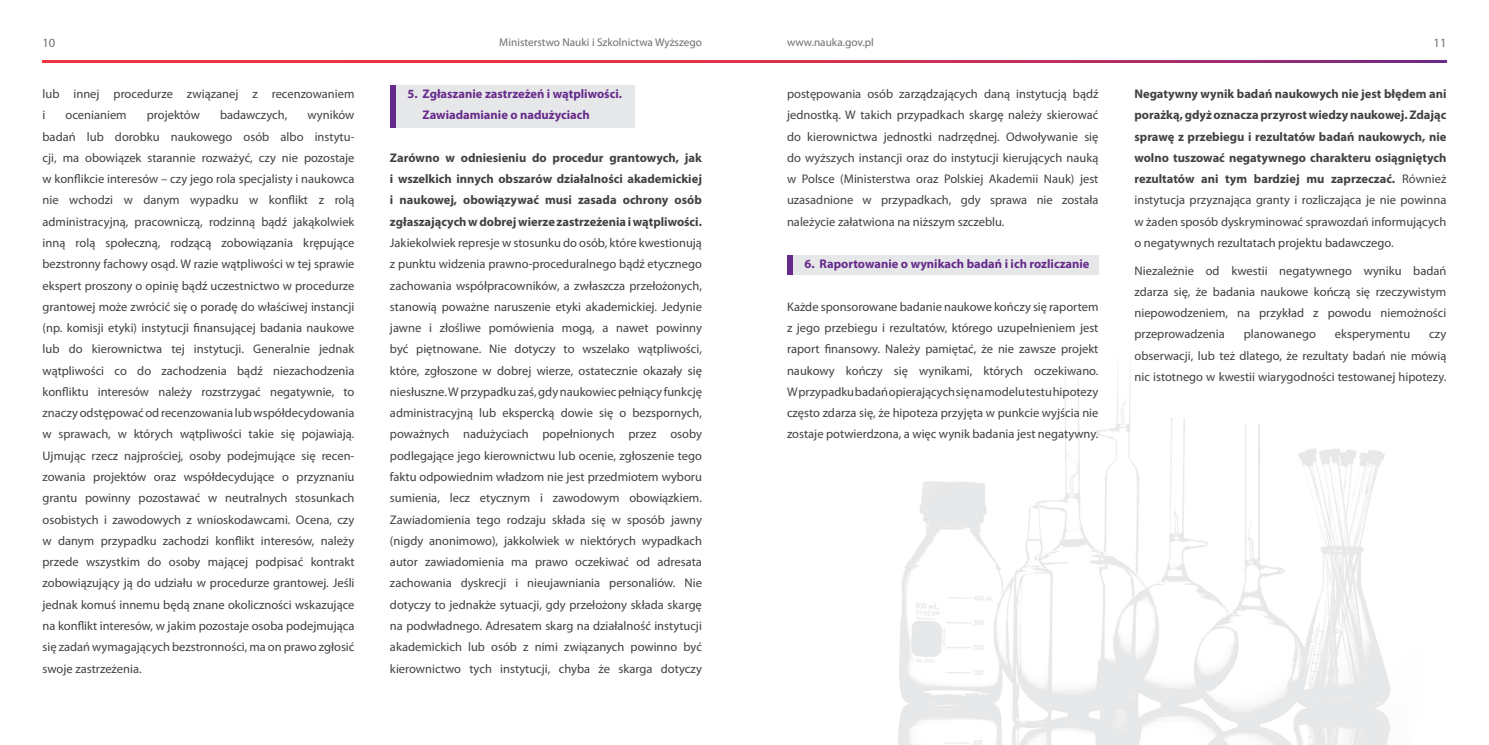
<style>
.page{position:relative;width:1489px;height:745px;background:#fff}
.page>*{position:absolute;margin:0;border:0;box-sizing:border-box;transform-origin:0 0}
.t1{font:12.5px/21.2px "Myriad Pro";color:#414042;text-align:justify}
.t2{font:700 12.5px/21.2px "Myriad Pro";color:#414042;text-align:justify}
.t3{font:700 12.5px/21.2px "Myriad Pro";color:#662a8c}
.t4{font:12.5px "Myriad Pro";color:#6d6e71}
.t5{font:11.25px "Myriad Pro";color:#6d6e71}
.s1{font-weight:400}
</style>
<div class="page">
<svg style="left:43px;top:60px;width:1403px;height:2px;background:#cc3052"></svg>
<img style="left:898px;top:255px;width:493px;height:489px">
<div style="left:390px;top:85px;width:244px;height:42px;background:#e6e7e8"></div>
<div style="left:390px;top:85px;width:5px;height:42px;background:#662a8c"></div>
<div style="left:787px;top:255px;width:311px;height:20px;background:#e6e7e8"></div>
<div style="left:787px;top:255px;width:5px;height:20px;background:#662a8c"></div>
<p class="t5" style="left:499px;top:35px;width:204px">Ministerstwo Nauki i Szkolnictwa Wyższego</p>
<p class="t5" style="left:787px;top:35px;width:88px">www.nauka.gov.pl</p>
<p class="t4" style="left:43px;top:35px;width:14px">10</p>
<p class="t4" style="left:1433px;top:35px;width:14px">11</p>
<p class="t1" style="left:43px;top:83px;width:313px">lub innej procedurze związanej z recenzowaniem i</p>
<p class="t1" style="left:43px;top:104px;width:313px;text-indent:265px">wyników badań lub dorobku naukowego osób albo instytu&shy;cji, ma obowiązek starannie rozważyć, czy nie pozostaje w konflikcie interesów – czy jego rola specjalisty i naukowca nie wchodzi w danym wypadku w konflikt z rolą administracyjną, pracowniczą, rodzinną bądź jakąkolwiek inną rolą społeczną, rodzącą zobowiązania krępujące bezstronny fachowy osąd. W razie wątpliwości w tej sprawie ekspert proszony o opinię bądź uczestnictwo w procedurze grantowej może zwrócić się o poradę do właściwej instancji (np. komisji etyki) instytucji finansującej badania naukowe lub do kierownictwa tej instytucji. Generalnie jednak wątpliwości co do zachodzenia bądź niezachodzenia konfliktu interesów należy rozstrzygać negatywnie, to znaczy odstępować od recenzowania lub współdecydowania w sprawach, w których wątpliwości takie się pojawiają.<br>Ujmując rzecz najprościej, osoby podejmujące się recen&shy;zowania projektów oraz współdecydujące o przyznaniu grantu powinny pozostawać w neutralnych stosunkach osobistych i zawodowych z wnioskodawcami. Ocena, czy w danym przypadku zachodzi konflikt interesów, należy przede wszystkim do osoby mającej podpisać kontrakt zobowiązujący ją do udziału w procedurze grantowej. Jeśli jednak komuś innemu będą znane okoliczności wskazujące na konflikt interesów, w jakim pozostaje osoba podejmująca się zadań wymagających bezstronności, ma on prawo zgłosić swoje zastrzeżenia.</p>
<p class="t1" style="left:66px;top:104px;width:63px">ocenianiem</p>
<p class="t1" style="left:147px;top:104px;width:55px">projektów</p>
<p class="t1" style="left:220px;top:104px;width:69px">badawczych,</p>
<p class="t3" style="left:422px;top:83px;width:201px;text-indent:-15px">5. Zgłaszanie zastrzeżeń i wątpliwości.<br>Zawiadamianie o nadużyciach</p>
<p class="t2" style="left:390px;top:146px;width:313px">Zarówno w odniesieniu do procedur grantowych, jak i wszelkich innych obszarów działalności akademickiej i naukowej, obowiązywać musi zasada ochrony osób zgłaszających w dobrej wierze zastrzeżenia i wątpliwości.</p>
<p class="t1" style="left:390px;top:232px;width:313px">Jakiekolwiek represje w stosunku do osób, które kwestionują z punktu widzenia prawno-proceduralnego bądź etycznego zachowania współpracowników, a zwłaszcza przełożonych, stanowią poważne naruszenie etyki akademickiej. Jedynie jawne i złośliwe pomówienia mogą, a nawet powinny być piętnowane. Nie dotyczy to wszelako wątpliwości, które, zgłoszone w dobrej wierze, ostatecznie okazały się niesłuszne. W przypadku zaś, gdy naukowiec pełniący funkcję administracyjną lub ekspercką dowie się o bezspornych, poważnych nadużyciach popełnionych przez osoby podlegające jego kierownictwu lub ocenie, zgłoszenie tego faktu odpowiednim władzom nie jest przedmiotem wyboru sumienia, lecz etycznym i zawodowym obowiązkiem.<br>Zawiadomienia tego rodzaju składa się w sposób jawny (nigdy anonimowo), jakkolwiek w niektórych wypadkach autor zawiadomienia ma prawo oczekiwać od adresata zachowania dyskrecji i nieujawniania personaliów. Nie dotyczy to jednakże sytuacji, gdy przełożony składa skargę na podwładnego. Adresatem skarg na działalność instytucji akademickich lub osób z nimi związanych powinno być kierownictwo tych instytucji, chyba że skarga dotyczy</p>
<p class="t1" style="left:787px;top:83px;width:313px">postępowania osób zarządzających daną instytucją bądź jednostką. W takich przypadkach skargę należy skierować do kierownictwa jednostki nadrzędnej. Odwoływanie się do wyższych instancji oraz do instytucji kierujących nauką w Polsce (Ministerstwa oraz Polskiej Akademii Nauk) jest uzasadnione w przypadkach, gdy sprawa nie została należycie załatwiona na niższym szczeblu.</p>
<p class="t3" style="left:804px;top:253px;width:286px">6. Raportowanie o wynikach badań i ich rozliczanie</p>
<p class="t1" style="left:787px;top:295px;width:313px">Każde sponsorowane badanie naukowe kończy się raportem z jego przebiegu i rezultatów, którego uzupełnieniem jest raport finansowy. Należy pamiętać, że nie zawsze projekt naukowy kończy się wynikami, których oczekiwano.<br>W przypadku badań opierających się na modelu testu hipotezy często zdarza się, że hipoteza przyjęta w punkcie wyjścia nie zostaje potwierdzona, a więc wynik badania jest negatywny.</p>
<p class="t2" style="left:1134px;top:83px;width:313px">Negatywny wynik badań naukowych nie jest błędem ani porażką, gdyż oznacza przyrost wiedzy naukowej. Zdając sprawę z przebiegu i rezultatów badań naukowych, nie wolno tuszować negatywnego charakteru osiągniętych rezultatów ani tym bardziej mu zaprzeczać. <span class="s1">Również instytucja przyznająca granty i rozliczająca je nie powinna w żaden sposób dyskryminować sprawozdań informujących o negatywnych rezultatach projektu badawczego.</span></p>
<p class="t1" style="left:1134px;top:259px;width:313px">Niezależnie od kwestii negatywnego wyniku badań zdarza się, że badania naukowe kończą się rzeczywistym niepowodzeniem, na przykład z powodu niemożności przeprowadzenia</p>
<p class="t1" style="left:1243px;top:323px;width:74px">planowanego</p>
<p class="t1" style="left:1334px;top:323px;width:77px">eksperymentu</p>
<p class="t1" style="left:1134px;top:323px;width:313px;text-indent:295px">czy obserwacji, lub też dlatego, że rezultaty badań nie mówią nic istotnego w kwestii wiarygodności testowanej hipotezy.</p>
</div>
